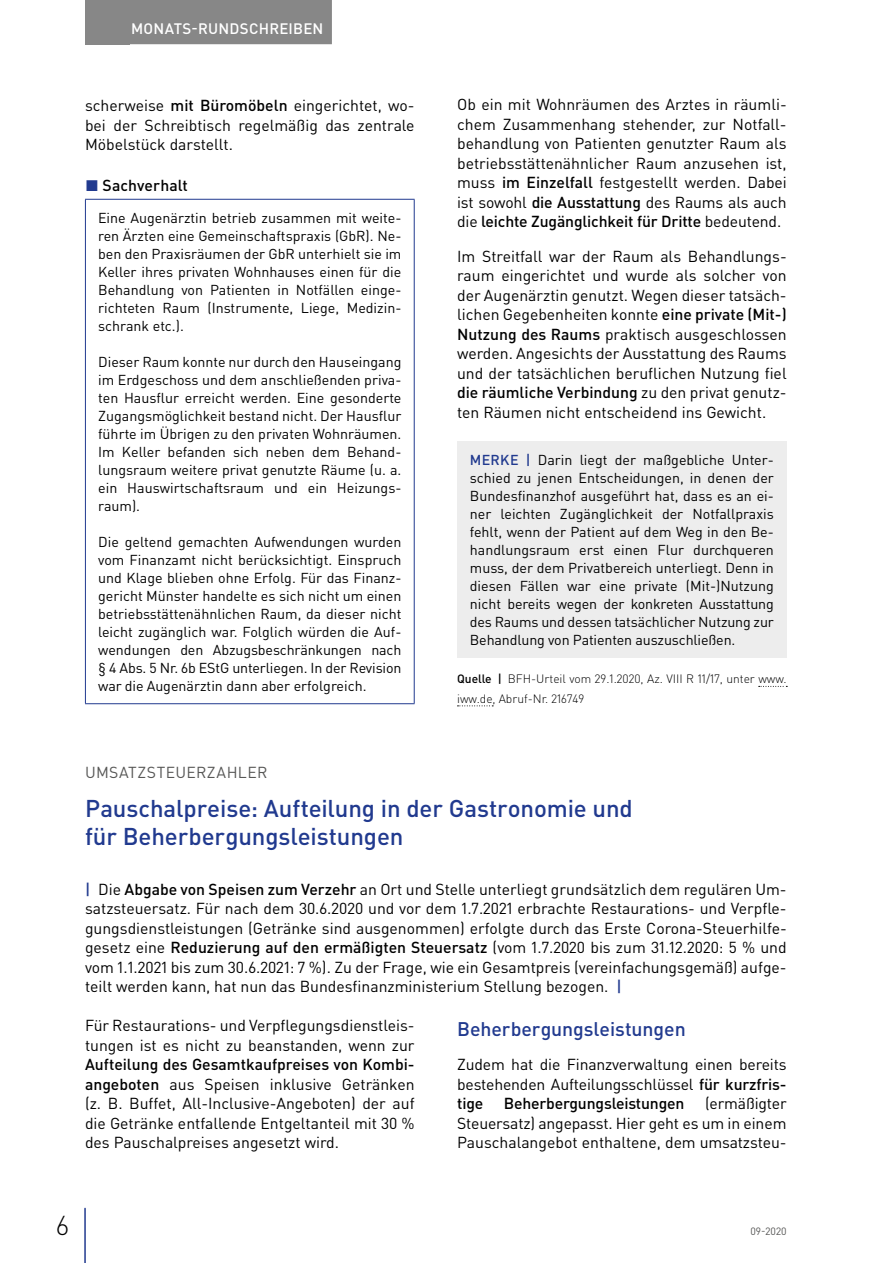
<style>
.page{position:relative;width:893px;height:1263px;background:#fff}
.page>*{position:absolute;margin:0;border:0;box-sizing:border-box;transform-origin:0 0}
.t1{font:300 27px "DIN Pro";color:#000}
.t2{font:500 24px/28.5px "DIN Pro";letter-spacing:-.005em;color:#213a8f}
.t3{font:500 19.5px "DIN Pro";letter-spacing:-.005em;color:#213a8f}
.t4{font:15.75px/19.5px "DIN Pro";color:#000;text-align:justify}
.t5{font:500 15.75px "DIN Pro";letter-spacing:-.01em;color:#000}
.t6{font:15.75px "DIN Pro";letter-spacing:.025em;color:#575756}
.t7{font:500 15px "DIN Pro";letter-spacing:.015em;color:#fff}
.t8{font:14.25px/18px "DIN Pro";color:#000;text-align:justify}
.t9{font:300 12px/19.5px "DIN Pro";color:#000}
.t10{font:10.5px "DIN Pro";color:#575756}
.s1{font-weight:500}
.s2{color:#213a8f}
.s3{font-weight:500;color:#213a8f}
</style>
<div class="page">
<div style="left:85px;top:0;width:45px;height:44px;background:#878787"></div>
<hr style="left:84px;top:1208px;width:2px;height:55px;background:#213a8f">
<div style="left:122px;top:0;width:210px;height:44px;background:#878787"></div>
<hr style="left:85px;top:199px;width:330px;height:1px;background:#213a8f">
<hr style="left:85px;top:200px;width:1px;height:503px;background:#213a8f">
<hr style="left:414px;top:200px;width:1px;height:503px;background:#213a8f">
<hr style="left:85px;top:703px;width:330px;height:1px;background:#213a8f">
<svg style="left:759px;top:686px;width:28px;height:1px"></svg>
<svg style="left:457px;top:705px;width:36px;height:1px"></svg>
<div style="left:457px;top:441px;width:330px;height:216px;background:#ededed"></div>
<p class="t7" style="left:131px;top:18px;width:194px">MONATS-RUNDSCHREIBEN</p>
<p class="t4" style="left:85px;top:95px;width:331px">scherweise <span class="s1">mit Büromöbeln</span> eingerichtet, wo&shy;bei der Schreibtisch regelmäßig das zentrale Möbelstück darstellt.</p>
<p class="t5" style="left:85px;top:174px;width:104px"><span class="s2">◼</span> Sachverhalt</p>
<p class="t8" style="left:98px;top:208px;width:305px">Eine Augenärztin betrieb zusammen mit weite&shy;ren Ärzten eine Gemeinschaftspraxis (GbR). Ne&shy;ben den Praxisräumen der GbR unterhielt sie im Keller ihres privaten Wohnhauses einen für die Behandlung von Patienten in Notfällen einge&shy;richteten Raum (Instrumente, Liege, Medizin&shy;schrank etc.).</p>
<p class="t8" style="left:98px;top:352px;width:305px">Dieser Raum konnte nur durch den Hauseingang im Erdgeschoss und dem anschließenden priva&shy;ten Hausflur erreicht werden. Eine gesonderte Zugangsmöglichkeit bestand nicht. Der Hausflur führte im Übrigen zu den privaten Wohnräumen.<br>Im Keller befanden sich neben dem Behand&shy;lungsraum weitere privat genutzte Räume (u. a. ein Hauswirtschaftsraum und ein Heizungs&shy;raum).</p>
<p class="t8" style="left:98px;top:532px;width:305px">Die geltend gemachten Aufwendungen wurden vom Finanzamt nicht berücksichtigt. Einspruch und Klage blieben ohne Erfolg. Für das Finanz&shy;gericht Münster handelte es sich nicht um einen betriebsstättenähnlichen Raum, da dieser nicht leicht zugänglich war. Folglich würden die Auf&shy;wendungen den Abzugsbeschränkungen nach § 4 Abs. 5 Nr. 6b EStG unterliegen. In der Revision war die Augenärztin dann aber erfolgreich.</p>
<p class="t4" style="left:457px;top:94px;width:331px">Ob ein mit Wohnräumen des Arztes in räumli&shy;chem Zusammenhang stehender, zur Notfall&shy;behandlung von Patienten genutzter Raum als betriebsstättenähnlicher Raum anzusehen ist, muss <span class="s1">im Einzelfall</span> festgestellt werden. Dabei ist sowohl <span class="s1">die Ausstattung</span> des Raums als auch die <span class="s1">leichte Zugänglichkeit für Dritte</span> bedeutend.</p>
<p class="t4" style="left:457px;top:245px;width:331px">Im Streitfall war der Raum als Behandlungs&shy;raum eingerichtet und wurde als solcher von der Augenärztin genutzt. Wegen dieser tatsäch&shy;lichen Gegebenheiten konnte <span class="s1">eine private (Mit-)<br>Nutzung des Raums</span> praktisch ausgeschlossen werden. Angesichts der Ausstattung des Raums und der tatsächlichen beruflichen Nutzung fiel <span class="s1">die räumliche Verbindung</span> zu den privat genutz&shy;ten Räumen nicht entscheidend ins Gewicht.</p>
<p class="t8" style="left:470px;top:450px;width:306px"><span class="s3">MERKE |</span> Darin liegt der maßgebliche Unter&shy;schied zu jenen Entscheidungen, in denen der Bundesfinanzhof ausgeführt hat, dass es an ei&shy;ner leichten Zugänglichkeit der Notfallpraxis fehlt, wenn der Patient auf dem Weg in den Be&shy;handlungsraum erst einen Flur durchqueren muss, der dem Privatbereich unterliegt. Denn in diesen Fällen war eine private (Mit-)Nutzung nicht bereits wegen der konkreten Ausstattung des Raums und dessen tatsächlicher Nutzung zur Behandlung von Patienten auszuschließen.</p>
<p class="t9" style="left:457px;top:669px;width:331px"><span class="s1">Quelle |</span> BFH-Urteil vom 29.1.2020, Az. VIII R 11/17, unter www. iww.de, Abruf-Nr. 216749</p>
<p class="t6" style="left:85px;top:761px;width:184px">UMSATZSTEUERZAHLER</p>
<h2 class="t2" style="left:85px;top:793px;width:549px">Pauschalpreise: Aufteilung in der Gastronomie und für Beherbergungsleistungen</h2>
<p class="t4" style="left:85px;top:879px;width:703px"><span class="s3">|</span> Die <span class="s1">Abgabe von Speisen zum Verzehr</span> an Ort und Stelle unterliegt grundsätzlich dem regulären Um&shy;satzsteuersatz. Für nach dem 30.6.2020 und vor dem 1.7.2021 erbrachte Restaurations- und Verpfle&shy;gungsdienstleistungen (Getränke sind ausgenommen) erfolgte durch das Erste Corona-Steuerhilfe&shy;gesetz eine <span class="s1">Reduzierung auf den ermäßigten Steuersatz</span> (vom 1.7.2020 bis zum 31.12.2020: 5 % und vom 1.1.2021 bis zum 30.6.2021: 7 %). Zu der Frage, wie ein Gesamtpreis (vereinfachungsgemäß) aufge&shy;teilt werden kann, hat nun das Bundesfinanzministerium Stellung bezogen. <span class="s3">|</span></p>
<p class="t4" style="left:85px;top:1015px;width:331px">Für Restaurations- und Verpflegungsdienstleis&shy;tungen ist es nicht zu beanstanden, wenn zur</p>
<p class="t4" style="left:85px;top:1054px;width:331px"><span class="s1">Aufteilung des Gesamtkaufpreises von Kombi&shy;angeboten</span> aus Speisen inklusive Getränken (z. B. Buffet, All-Inclusive-Angeboten) der auf die Getränke entfallende Entgeltanteil mit 30 % des Pauschalpreises angesetzt wird.</p>
<p class="t3" style="left:457px;top:1016px;width:230px">Beherbergungsleistungen</p>
<p class="t4" style="left:457px;top:1054px;width:331px">Zudem hat die Finanzverwaltung einen bereits bestehenden Aufteilungsschlüssel <span class="s1">für kurzfris&shy;tige</span></p>
<p class="t4" style="left:457px;top:1093px;width:331px;text-indent:248px">(ermäßigter Steuersatz) angepasst. Hier geht es um in einem Pauschalangebot enthaltene, dem umsatzsteu-</p>
<p class="t5" style="left:504px;top:1093px;width:182px">Beherbergungsleistungen</p>
<h1 class="t1" style="left:56px;top:1207px;width:14px">6</h1>
<p class="t10" style="left:750px;top:1224px;width:38px">09-2020</p>
</div>
